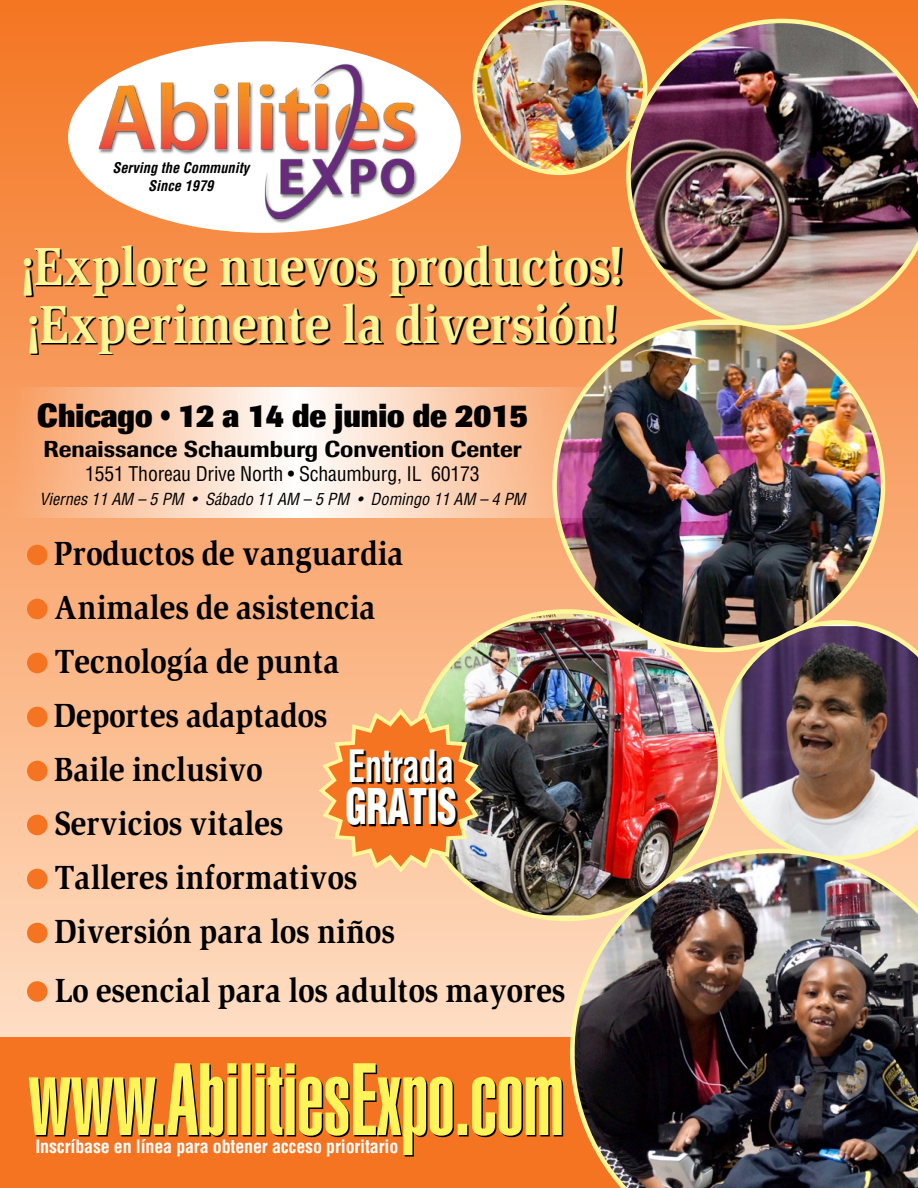
<style>
.page{position:relative;width:918px;height:1188px;background:#fff}
.page>*{position:absolute;margin:0;border:0;box-sizing:border-box;transform-origin:0 0}
.t1{font:700 48px "Slimbach";color:#fff797;scale:.9 1}
.t2{font:900 condensed 48px "Helvetica";letter-spacing:-.01em;color:#fff;scale:.8 1}
.t3{font:700 condensed 43.5px "Helvetica";letter-spacing:-.01em;color:#fff;scale:.8 1}
.t4{font:800 33px "Imago";color:#000;scale:.85 1}
.t5{font:700 30px "Slimbach";color:#000;scale:.9 1}
.t6{font:500 22.8px "Imago";color:#000}
.t7{font:condensed 19.8px "Helvetica";letter-spacing:-.01em;color:#000}
.t8{font:700 condensed 18px "Helvetica";letter-spacing:-.01em;color:#fff}
.t9{font:italic condensed 16.2px "Helvetica";color:#000}
.t10{font:italic 700 condensed 14.4px/17.7px "Helvetica";color:#000;text-align:center}
</style>
<div class="page">
<div style="left:0;top:0;width:918px;height:1047px;background:linear-gradient(to bottom,#f47622,#ffddc3)"></div>
<svg style="left:68px;top:41px;width:393px;height:192px"></svg>
<img style="left:90px;top:53px;width:334px;height:178px">
<img style="left:475px;top:2px;width:170px;height:171px;border-radius:85px">
<div style="left:0;top:1038px;width:918px;height:150px;background:#f47421"></div>
<svg style="left:29px;top:1063px;width:533px;height:92px"></svg>
<img style="left:555px;top:325px;width:328px;height:295px">
<img style="left:720px;top:620px;width:198px;height:229px">
<img style="left:570px;top:849px;width:348px;height:339px">
<img style="left:413px;top:611px;width:307px;height:305px">
<img style="left:626px;top:19px;width:292px;height:311px">
<div style="left:27px;top:545px;width:21px;height:20px;background:#f47421;border-radius:50%"></div>
<div style="left:27px;top:599px;width:21px;height:20px;background:#f47421;border-radius:50%"></div>
<div style="left:27px;top:653px;width:21px;height:20px;background:#f47421;border-radius:50%"></div>
<div style="left:27px;top:707px;width:21px;height:20px;background:#f47421;border-radius:50%"></div>
<div style="left:27px;top:761px;width:21px;height:20px;background:#f47421;border-radius:50%"></div>
<div style="left:27px;top:815px;width:21px;height:20px;background:#f47421;border-radius:50%"></div>
<div style="left:27px;top:869px;width:21px;height:20px;background:#f47421;border-radius:50%"></div>
<div style="left:27px;top:923px;width:21px;height:20px;background:#f47421;border-radius:50%"></div>
<div style="left:27px;top:981px;width:21px;height:21px;background:#f47421;border-radius:50%"></div>
<svg style="left:316px;top:706px;width:170px;height:170px;background:#e2a66e"></svg>
<svg style="left:348px;top:750px;width:110px;height:77px;background:#7c3a10"></svg>
<svg style="left:26px;top:246px;width:596px;height:109px;background:#b86d3b"></svg>
<svg style="left:0;top:388px;width:606px;height:130px;background:#f4cab2"></svg>
<p class="t10" style="left:112px;top:159px;width:138px">Serving the Community<br>Since 1979</p>
<p class="t1" style="left:23px;top:232px;width:667px">¡Explore nuevos productos!</p>
<p class="t1" style="left:28px;top:290px;width:654px">¡Experimente la diversión!</p>
<p class="t4" style="left:37px;top:396px;width:579px">Chicago • 12 a 14 de junio de 2015</p>
<p class="t6" style="left:43px;top:435px;width:479px">Renaissance Schaumburg Convention Center</p>
<p class="t7" style="left:85px;top:461px;width:396px">1551 Thoreau Drive North • Schaumburg, IL 60173</p>
<p class="t9" style="left:39px;top:489px;width:487px">Viernes 11 AM – 5 PM • Sábado 11 AM – 5 PM • Domingo 11 AM – 4 PM</p>
<p class="t5" style="left:54px;top:532px;width:390px">Productos de vanguardia</p>
<p class="t5" style="left:54px;top:586px;width:359px">Animales de asistencia</p>
<p class="t5" style="left:55px;top:640px;width:318px">Tecnología de punta</p>
<p class="t5" style="left:54px;top:694px;width:305px">Deportes adaptados</p>
<p class="t5" style="left:54px;top:748px;width:233px">Baile inclusivo</p>
<p class="t5" style="left:55px;top:802px;width:255px">Servicios vitales</p>
<p class="t5" style="left:55px;top:856px;width:337px">Talleres informativos</p>
<p class="t5" style="left:55px;top:910px;width:379px">Diversión para los niños</p>
<p class="t5" style="left:55px;top:969px;width:569px">Lo esencial para los adultos mayores</p>
<p class="t3" style="left:348px;top:739px;width:134px">Entrada</p>
<p class="t2" style="left:345px;top:776px;width:141px">GRATIS</p>
<p class="t8" style="left:35px;top:1135px;width:364px">Inscríbase en línea para obtener acceso prioritario</p>
</div>
